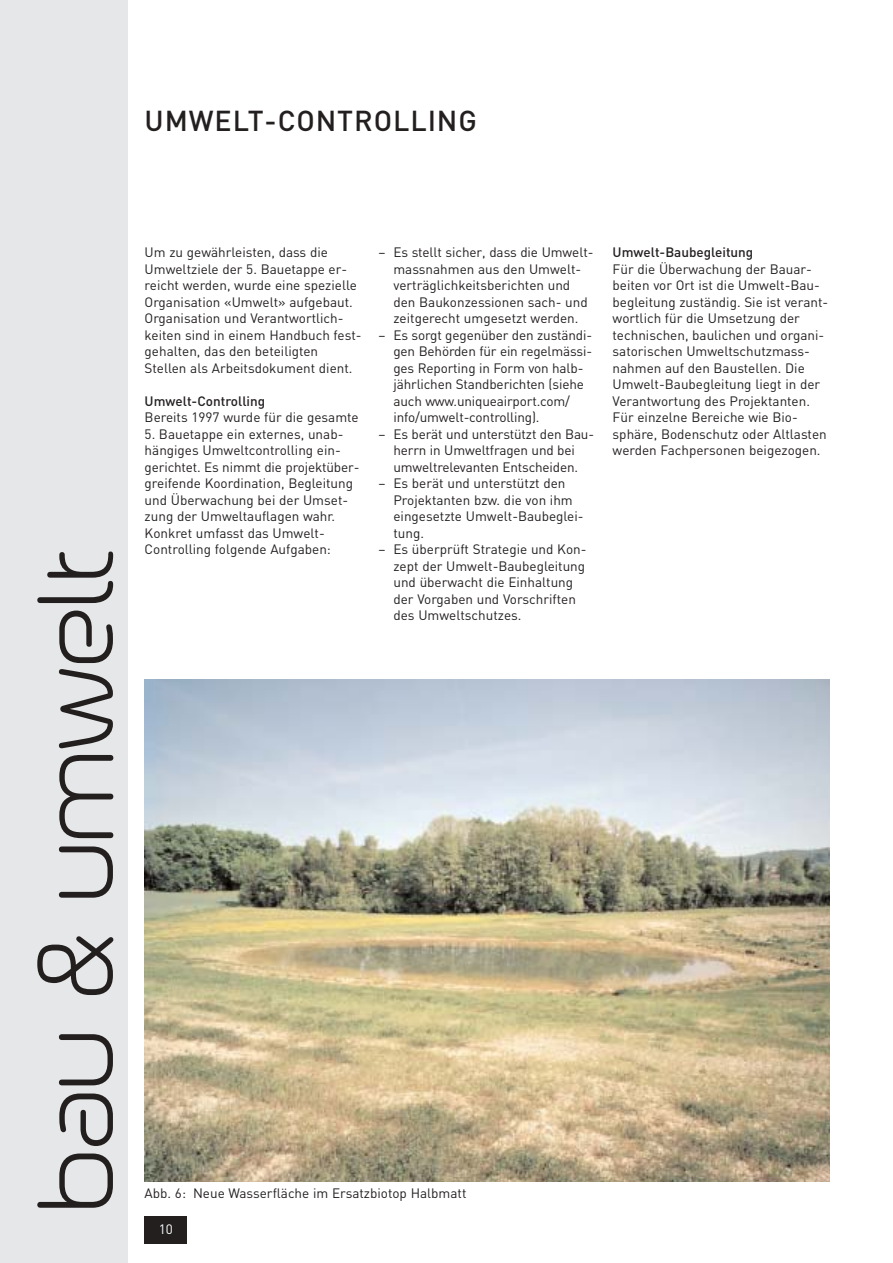
<style>
.page{position:relative;width:893px;height:1263px;background:#fff}
.page>*{position:absolute;margin:0;border:0;box-sizing:border-box;transform-origin:0 0}
.t1{font:108px "Unique";color:#231f1f}
.t2{font:500 28.5px "DIN";letter-spacing:.03em;color:#231f1f}
.t3{font:13.5px/16.5px "DIN";color:#231f1f}
.t4{font:500 13.5px "DIN";color:#231f1f}
.t5{font:13.5px "DIN";color:#fff}
</style>
<div class="page">
<div style="left:145px;top:1216px;width:42px;height:28px;background:#231f1f"></div>
<div style="left:0;top:0;width:128px;height:1263px;background:#e6e7e8"></div>
<img style="left:145px;top:680px;width:684px;height:501px">
<h2 class="t2" style="left:145px;top:111px;width:334px">UMWELT-CONTROLLING</h2>
<h1 class="t1" style="left:37px;top:1212px;width:664px;rotate:-90deg">bau &amp; umwelt</h1>
<p class="t3" style="left:145px;top:246px;width:218px">Um zu gewährleisten, dass die Umweltziele der 5. Bauetappe er&shy;reicht werden, wurde eine spezielle Organisation «Umwelt» aufgebaut.<br>Organisation und Verantwortlich&shy;keiten sind in einem Handbuch fest&shy;gehalten, das den beteiligten Stellen als Arbeitsdokument dient.</p>
<p class="t4" style="left:145px;top:396px;width:122px">Umwelt-Controlling</p>
<p class="t3" style="left:145px;top:411px;width:215px">Bereits 1997 wurde für die gesamte</p>
<p class="t3" style="left:145px;top:427px;width:216px">5. Bauetappe ein externes, unab&shy;hängiges Umweltcontrolling ein&shy;gerichtet. Es nimmt die projektüber&shy;greifende Koordination, Begleitung und Überwachung bei der Umset&shy;zung der Umweltauflagen wahr.<br>Konkret umfasst das Umwelt-Controlling folgende Aufgaben:</p>
<p class="t3" style="left:393px;top:246px;width:201px;text-indent:-15px">– Es stellt sicher, dass die Umwelt&shy;massnahmen aus den Umwelt&shy;verträglichkeitsberichten und den Baukonzessionen sach- und zeitgerecht umgesetzt werden.</p>
<p class="t3" style="left:393px;top:328px;width:200px;text-indent:-15px">– Es sorgt gegenüber den zuständi&shy;gen Behörden für ein regelmässi&shy;ges Reporting in Form von halb&shy;jährlichen Standberichten (siehe auch www.uniqueairport.com/ info/umwelt-controlling).</p>
<p class="t3" style="left:378px;top:427px;width:217px;text-align:center">– Es berät und unterstützt den Bau&shy;herrn in Umweltfragen und bei umweltrelevanten Entscheiden.</p>
<p class="t3" style="left:393px;top:477px;width:192px;text-indent:-15px">– Es berät und unterstützt den<br>Projektanten bzw. die von ihm eingesetzte Umwelt-Baubeglei&shy;tung.</p>
<p class="t3" style="left:393px;top:543px;width:194px;text-indent:-15px">– Es überprüft Strategie und Kon&shy;zept der Umwelt-Baubegleitung und überwacht die Einhaltung der Vorgaben und Vorschriften des Umweltschutzes.</p>
<p class="t4" style="left:612px;top:247px;width:142px">Umwelt-Baubegleitung</p>
<p class="t3" style="left:612px;top:262px;width:217px">Für die Überwachung der Bauar&shy;beiten vor Ort ist die Umwelt-Bau&shy;begleitung zuständig. Sie ist verant&shy;wortlich für die Umsetzung der technischen, baulichen und organi&shy;satorischen Umweltschutzmass&shy;nahmen auf den Baustellen. Die Umwelt-Baubegleitung liegt in der Verantwortung des Projektanten.<br>Für einzelne Bereiche wie Bio&shy;sphäre, Bodenschutz oder Altlasten werden Fachpersonen beigezogen.</p>
<p class="t3" style="left:145px;top:1186px;width:323px">Abb. 6: Neue Wasserfläche im Ersatzbiotop Halbmatt</p>
<p class="t5" style="left:159px;top:1225px;width:16px">10</p>
</div>
